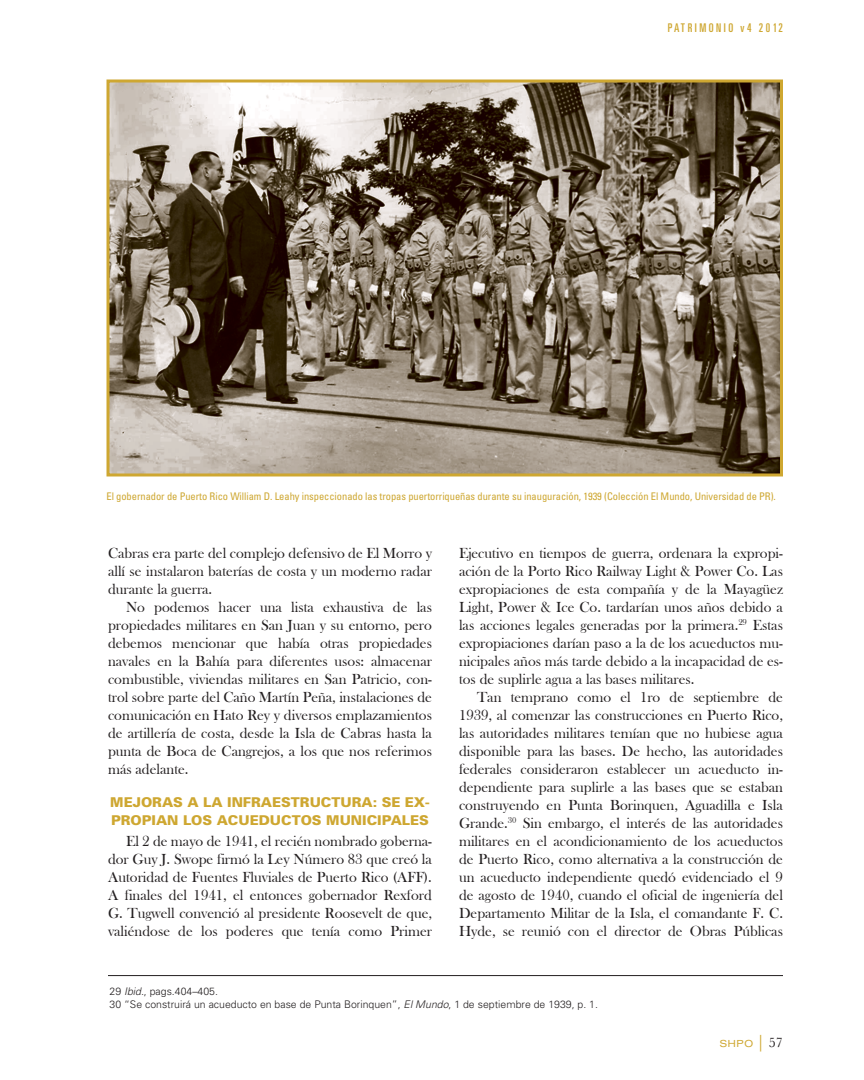
<style>
.page{position:relative;width:864px;height:1080px;background:#fff}
.page>*{position:absolute;margin:0;border:0;box-sizing:border-box;transform-origin:0 0}
.t1{font:15px/18px "Bask Old Face";color:#231f20;text-align:justify}
.t2{font:900 13.5px/18px "Univers";color:#cea731}
.t3{font:ultra-condensed 12px "Univers";letter-spacing:.21em;color:#cea731}
.t4{font:condensed 10.5px "Univers";letter-spacing:-.005em;color:#cea731}
.t5{font:300 10.5px/13.5px "Univers";color:#231f20}
.t6{font:expanded 9.75px "Univers";color:#cea731}
.s1{font-style:italic}
</style>
<div class="page">
<img style="left:110px;top:84px;width:669px;height:388px">
<div style="left:106px;top:80px;width:677px;height:396px;border:3px solid #cea731"></div>
<hr style="left:108px;top:975px;width:675px;height:1px;background:#231f20">
<p class="t3" style="left:668px;top:20px;width:117px">PATRIMONIO v4 2012</p>
<p class="t4" style="left:106px;top:489px;width:671px">El gobernador de Puerto Rico William D. Leahy inspeccionado las tropas puertorriqueñas durante su inauguración, 1939 (Colección El Mundo, Universidad de PR).</p>
<p class="t1" style="left:108px;top:544px;width:326px">Cabras era parte del complejo defensivo de El Morro y allí se instalaron baterías de costa y un moderno radar durante la guerra.</p>
<p class="t1" style="left:108px;top:598px;width:326px;text-indent:18px">No podemos hacer una lista exhaustiva de las propiedades militares en San Juan y su entorno, pero debemos mencionar que había otras propiedades navales en la Bahía para diferentes usos: almacenar combustible, viviendas militares en San Patricio, con&shy;trol sobre parte del Caño Martín Peña, instalaciones de comunicación en Hato Rey y diversos emplazamientos de artillería de costa, desde la Isla de Cabras hasta la punta de Boca de Cangrejos, a los que nos referimos más adelante.</p>
<p class="t2" style="left:110px;top:793px;width:321px">MEJORAS A LA INFRAESTRUCTURA: SE EX-<br>PROPIAN LOS ACUEDUCTOS MUNICIPALES</p>
<p class="t1" style="left:108px;top:832px;width:326px;text-indent:18px">El 2 de mayo de 1941, el recién nombrado goberna&shy;dor Guy J. Swope firmó la Ley Número 83 que creó la Autoridad de Fuentes Fluviales de Puerto Rico (AFF).<br>A finales del 1941, el entonces gobernador Rexford G. Tugwell convenció al presidente Roosevelt de que, valiéndose de los poderes que tenía como Primer</p>
<p class="t1" style="left:459px;top:544px;width:326px">Ejecutivo en tiempos de guerra, ordenara la expropi&shy;ación de la Porto Rico Railway Light &amp; Power Co. Las expropiaciones de esta compañía y de la Mayagüez Light, Power &amp; Ice Co. tardarían unos años debido a las acciones legales generadas por la primera.<sup>29</sup> Estas expropiaciones darían paso a la de los acueductos mu&shy;nicipales años más tarde debido a la incapacidad de es&shy;tos de suplirle agua a las bases militares.</p>
<p class="t1" style="left:459px;top:688px;width:326px;text-indent:18px">Tan temprano como el 1ro de septiembre de 1939, al comenzar las construcciones en Puerto Rico, las autoridades militares temían que no hubiese agua disponible para las bases. De hecho, las autoridades federales consideraron establecer un acueducto in&shy;dependiente para suplirle a las bases que se estaban construyendo en Punta Borinquen, Aguadilla e Isla Grande.<sup>30</sup> Sin embargo, el interés de las autoridades militares en el acondicionamiento de los acueductos de Puerto Rico, como alternativa a la construcción de un acueducto independiente quedó evidenciado el 9 de agosto de 1940, cuando el oficial de ingeniería del Departamento Militar de la Isla, el comandante F. C.<br>Hyde, se reunió con el director de Obras Públicas</p>
<p class="t5" style="left:110px;top:984px;width:490px">29 <span class="s1">Ibid.</span>, pags.404–405.<br>30 “Se construirá un acueducto en base de Punta Borinquen”, <span class="s1">El Mundo</span>, 1 de septiembre de 1939, p. 1.</p>
<p class="t6" style="left:720px;top:1038px;width:35px">SHPO</p>
</div>
